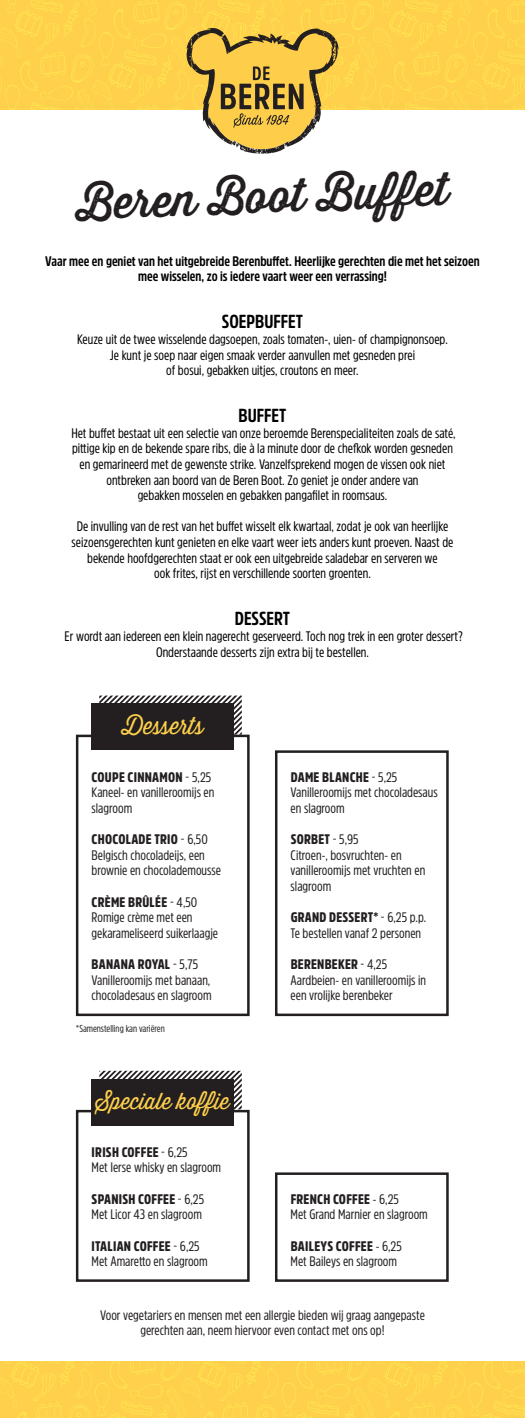
<style>
.page{position:relative;width:525px;height:1418px;background:#fff}
.page>*{position:absolute;margin:0;border:0;box-sizing:border-box;transform-origin:0 0}
.t1{font:45px "Thirsty Rough Reg";color:#231f20}
.t2{font:23.75px "Thirsty Rough Lt";color:#fed04c}
.t3{font:22.5px "Thirsty Rough Lt";color:#fed04c}
.t4{font:700 18.75px "Amsi Pro Cond";color:#000}
.t5{font:13.75px/15.6px "Amsi Pro Cond";color:#000;text-align:center}
.t6{font:13.75px/15.6px "Amsi Pro Cond";color:#231f20}
.t7{font:700 13.75px/15.6px "Amsi Pro Cond";color:#000;text-align:center}
.t8{font:10px "Amsi Pro Cond";color:#231f20}
.s1{font-weight:900}
</style>
<div class="page">
<div style="left:0;top:0;width:524px;height:109px;background:linear-gradient(to right,#fed24c,#fed24c)"></div>
<svg style="left:186px;top:28px;width:152px;height:126px;background:#d2b35e"></svg>
<div style="left:0;top:1361px;width:524px;height:56px;background:linear-gradient(to right,#fed24c,#fed24c)"></div>
<svg style="left:99px;top:695px;width:143px;height:39px"></svg>
<div style="left:76px;top:734px;width:173px;height:282px;border:2px solid #231f20"></div>
<div style="left:91px;top:703px;width:143px;height:47px;background:#231f20"></div>
<div style="left:275px;top:750px;width:173px;height:266px;border:2px solid #231f20"></div>
<svg style="left:99px;top:1070px;width:143px;height:39px"></svg>
<div style="left:76px;top:1109px;width:173px;height:172px;border:2px solid #231f20"></div>
<div style="left:91px;top:1078px;width:143px;height:47px;background:#231f20"></div>
<div style="left:275px;top:1172px;width:173px;height:109px;border:2px solid #231f20"></div>
<h1 class="t1" style="left:75px;top:169px;width:374px;rotate:-2deg">Beren Boot Buffet</h1>
<p class="t7" style="left:45px;top:253px;width:435px">Vaar mee en geniet van het uitgebreide Berenbuffet. Heerlijke gerechten die met het seizoen mee wisselen, zo is iedere vaart weer een verrassing!</p>
<h3 class="t4" style="left:222px;top:309px;width:82px">SOEPBUFFET</h3>
<p class="t5" style="left:77px;top:331px;width:372px">Keuze uit de twee wisselende dagsoepen, zoals tomaten-, uien- of champignonsoep.<br>Je kunt je soep naar eigen smaak verder aanvullen met gesneden prei<br>of bosui, gebakken uitjes, croutons en meer.</p>
<h3 class="t4" style="left:238px;top:402px;width:49px">BUFFET</h3>
<p class="t5" style="left:71px;top:424px;width:385px">Het buffet bestaat uit een selectie van onze beroemde Berenspecialiteiten zoals de saté, pittige kip en de bekende spare ribs, die à la minute door de chefkok worden gesneden en gemarineerd met de gewenste strike. Vanzelfsprekend mogen de vissen ook niet ontbreken aan boord van de Beren Boot. Zo geniet je onder andere van<br>gebakken mosselen en gebakken pangafilet in roomsaus.</p>
<p class="t5" style="left:71px;top:518px;width:383px">De invulling van de rest van het buffet wisselt elk kwartaal, zodat je ook van heerlijke seizoensgerechten kunt genieten en elke vaart weer iets anders kunt proeven. Naast de bekende hoofdgerechten staat er ook een uitgebreide saladebar en serveren we<br>ook frites, rijst en verschillende soorten groenten.</p>
<h3 class="t4" style="left:235px;top:606px;width:57px">DESSERT</h3>
<p class="t5" style="left:65px;top:628px;width:399px">Er wordt aan iedereen een klein nagerecht geserveerd. Toch nog trek in een groter dessert?<br>Onderstaande desserts zijn extra bij te bestellen.</p>
<h2 class="t2" style="left:122px;top:708px;width:83px">Desserts</h2>
<p class="t6" style="left:91px;top:768px;width:124px"><span class="s1">COUPE CINNAMON</span> - 5,25<br>Kaneel- en vanilleroomijs en slagroom</p>
<p class="t6" style="left:91px;top:831px;width:131px"><span class="s1">CHOCOLADE TRIO</span> - 6,50<br>Belgisch chocoladeijs, een brownie en chocolademousse</p>
<p class="t6" style="left:91px;top:893px;width:128px"><span class="s1">CRÈME BRÛLÉE</span> - 4,50<br>Romige crème met een gekarameliseerd suikerlaagje</p>
<p class="t6" style="left:91px;top:956px;width:122px"><span class="s1">BANANA ROYAL</span> - 5,75<br>Vanilleroomijs met banaan, chocoladesaus en slagroom</p>
<p class="t8" style="left:76px;top:1021px;width:90px">*Samenstelling kan variëren</p>
<h3 class="t3" style="left:96px;top:1085px;width:135px">Speciale koffie</h3>
<p class="t6" style="left:91px;top:1143px;width:131px"><span class="s1">IRISH COFFEE</span> - 6,25<br>Met Ierse whisky en slagroom</p>
<p class="t6" style="left:91px;top:1190px;width:114px"><span class="s1">SPANISH COFFEE</span> - 6,25<br>Met Licor 43 en slagroom</p>
<p class="t6" style="left:91px;top:1237px;width:118px"><span class="s1">ITALIAN COFFEE</span> - 6,25<br>Met Amaretto en slagroom</p>
<p class="t6" style="left:290px;top:768px;width:148px"><span class="s1">DAME BLANCHE</span> - 5,25<br>Vanilleroomijs met chocoladesaus en slagroom</p>
<p class="t6" style="left:290px;top:831px;width:136px"><span class="s1">SORBET</span> - 5,95<br>Citroen-, bosvruchten- en vanilleroomijs met vruchten en slagroom</p>
<p class="t6" style="left:290px;top:909px;width:137px"><span class="s1">GRAND DESSERT*</span> - 6,25 p.p.<br>Te bestellen vanaf 2 personen</p>
<p class="t6" style="left:290px;top:956px;width:137px"><span class="s1">BERENBEKER</span> - 4,25<br>Aardbeien- en vanilleroomijs in een vrolijke berenbeker</p>
<p class="t6" style="left:290px;top:1190px;width:139px"><span class="s1">FRENCH COFFEE</span> - 6,25<br>Met Grand Marnier en slagroom</p>
<p class="t6" style="left:290px;top:1237px;width:113px"><span class="s1">BAILEYS COFFEE</span> - 6,25<br>Met Baileys en slagroom</p>
<p class="t6" style="left:100px;top:1306px;width:326px;text-align:center">Voor vegetariers en mensen met een allergie bieden wij graag aangepaste gerechten aan, neem hiervoor even contact met ons op!</p>
</div>
